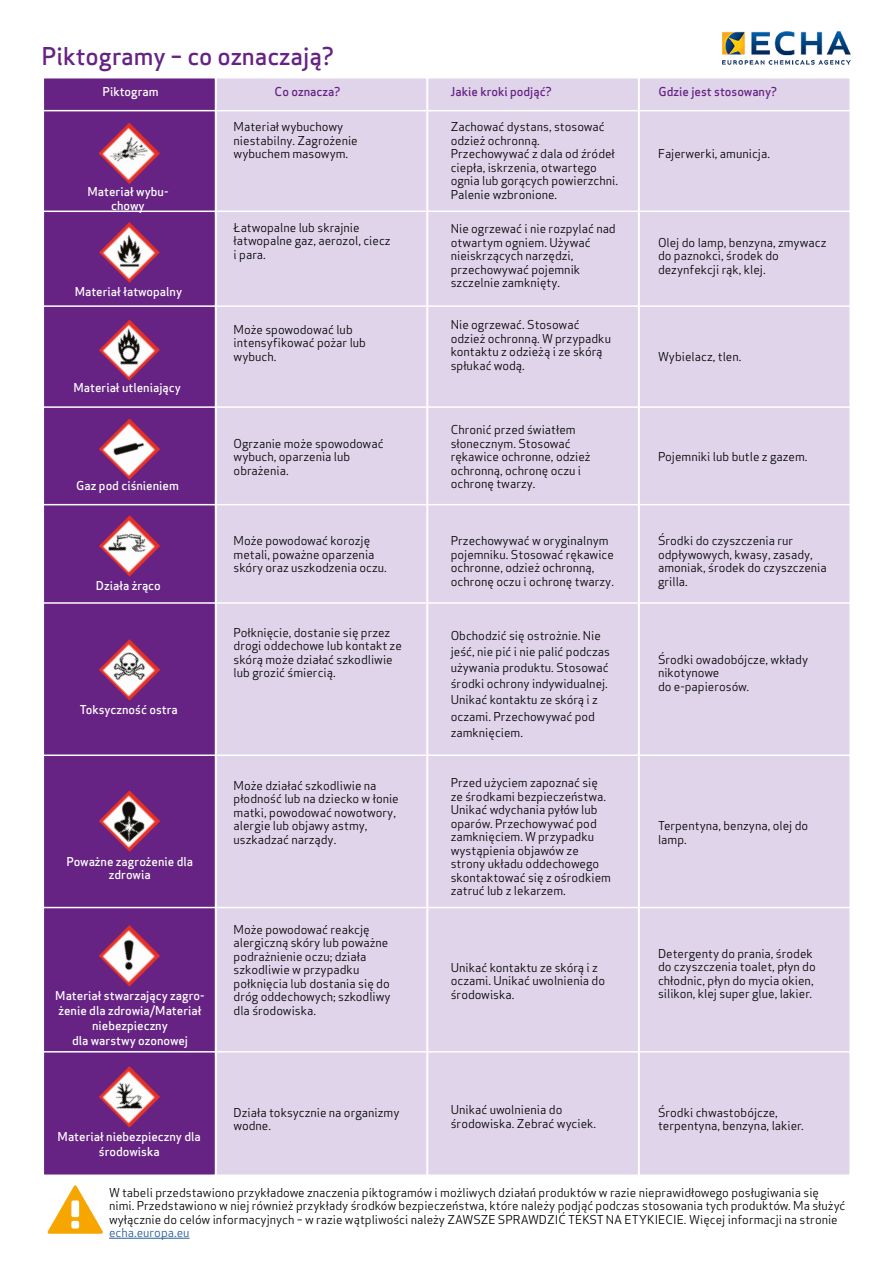
<style>
.page{position:relative;width:893px;height:1263px;background:#fff}
.page>*{position:absolute;margin:0;border:0;box-sizing:border-box;transform-origin:0 0}
.t1{font:500 24px "Apex Sans";color:#662383}
.t2{font:12px/13.5px "Apex Sans";color:#000}
.t3{font:500 12px/15px "Apex Sans";color:#fff;text-align:center}
.t4{font:500 12px "Apex Sans";color:#662383}
.t5{font:12px "Apex Sans";color:#275b9b}
</style>
<div class="page">
<div style="left:638px;top:77px;width:213px;height:1099px;background:#dfd4ea;border:2px solid #fff"></div>
<div style="left:427px;top:77px;width:212px;height:1099px;background:#dfd4ea;border:2px solid #fff"></div>
<div style="left:215px;top:77px;width:213px;height:1099px;background:#dfd4ea;border:2px solid #fff"></div>
<div style="left:43px;top:77px;width:173px;height:1099px;background:#662383;border:2px solid #fff"></div>
<hr style="left:109px;top:1238px;width:81px;height:1px;background:#275b9b">
<img style="left:99px;top:515px;width:61px;height:61px">
<img style="left:99px;top:123px;width:61px;height:61px">
<img style="left:99px;top:222px;width:61px;height:61px">
<img style="left:99px;top:319px;width:61px;height:62px">
<img style="left:99px;top:418px;width:61px;height:62px">
<img style="left:99px;top:639px;width:61px;height:61px">
<img style="left:99px;top:790px;width:61px;height:62px">
<img style="left:99px;top:925px;width:61px;height:61px">
<img style="left:99px;top:1066px;width:61px;height:61px">
<img style="left:723px;top:31px;width:127px;height:34px">
<hr style="left:43px;top:110px;width:807px;height:1px;background:#fff">
<hr style="left:42px;top:211px;width:808px;height:1px;background:#fff">
<hr style="left:42px;top:305px;width:808px;height:2px;background:#fff">
<hr style="left:43px;top:406px;width:807px;height:2px;background:#fff">
<hr style="left:43px;top:504px;width:807px;height:1px;background:#fff">
<hr style="left:43px;top:602px;width:807px;height:2px;background:#fff">
<hr style="left:43px;top:754px;width:807px;height:2px;background:#fff">
<hr style="left:43px;top:907px;width:807px;height:1px;background:#fff">
<hr style="left:43px;top:1051px;width:807px;height:1px;background:#fff">
<svg style="left:47px;top:1185px;width:56px;height:49px"></svg>
<h1 class="t1" style="left:41px;top:35px;width:294px">Piktogramy – co oznaczają?</h1>
<p class="t3" style="left:103px;top:82px;width:57px">Piktogram</p>
<p class="t4" style="left:275px;top:81px;width:67px">Co oznacza?</p>
<p class="t4" style="left:450px;top:81px;width:103px">Jakie kroki podjąć?</p>
<p class="t4" style="left:658px;top:81px;width:120px">Gdzie jest stosowany?</p>
<p class="t3" style="left:88px;top:183px;width:82px;line-height:13.5px">Materiał wybu&shy;chowy</p>
<p class="t3" style="left:75px;top:283px;width:109px">Materiał łatwopalny</p>
<p class="t3" style="left:73px;top:379px;width:109px">Materiał utleniający</p>
<p class="t3" style="left:76px;top:476px;width:104px">Gaz pod ciśnieniem</p>
<p class="t3" style="left:96px;top:576px;width:67px">Działa żrąco</p>
<p class="t3" style="left:80px;top:700px;width:99px">Toksyczność ostra</p>
<p class="t3" style="left:66px;top:853px;width:128px;line-height:13.5px">Poważne zagrożenie dla zdrowia</p>
<p class="t3" style="left:55px;top:986px;width:151px">Materiał stwarzający zagro&shy;żenie dla zdrowia/Materiał niebezpieczny<br>dla warstwy ozonowej</p>
<p class="t3" style="left:58px;top:1128px;width:145px">Materiał niebezpieczny dla środowiska</p>
<p class="t2" style="left:234px;top:119px;width:126px">Materiał wybuchowy niestabilny. Zagrożenie wybuchem masowym.</p>
<p class="t2" style="left:234px;top:219px;width:159px">Łatwopalne lub skrajnie łatwopalne gaz, aerozol, ciecz i para.</p>
<p class="t2" style="left:234px;top:321px;width:134px">Może spowodować lub intensyfikować pożar lub wybuch.</p>
<p class="t2" style="left:234px;top:435px;width:151px">Ogrzanie może spowodować wybuch, oparzenia lub obrażenia.</p>
<p class="t2" style="left:234px;top:533px;width:155px">Może powodować korozję metali, poważne oparzenia skóry oraz uszkodzenia oczu.</p>
<p class="t2" style="left:234px;top:624px;width:170px">Połknięcie, dostanie się przez drogi oddechowe lub kontakt ze skórą może działać szkodliwie lub grozić śmiercią.</p>
<p class="t2" style="left:234px;top:777px;width:167px">Może działać szkodliwie na płodność lub na dziecko w łonie matki, powodować nowotwory, alergie lub objawy astmy, uszkadzać narządy.</p>
<p class="t2" style="left:234px;top:921px;width:159px">Może powodować reakcję alergiczną skóry lub poważne podrażnienie oczu; działa szkodliwie w przypadku połknięcia lub dostania się do dróg oddechowych; szkodliwy dla środowiska.</p>
<p class="t2" style="left:234px;top:1104px;width:167px">Działa toksycznie na organizmy wodne.</p>
<p class="t2" style="left:451px;top:119px;width:169px">Zachować dystans, stosować odzież ochronną.<br>Przechowywać z dala od źródeł ciepła, iskrzenia, otwartego ognia lub gorących powierzchni.<br>Palenie wzbronione.</p>
<p class="t2" style="left:451px;top:221px;width:167px">Nie ogrzewać i nie rozpylać nad otwartym ogniem. Używać nieiskrzących narzędzi, przechowywać pojemnik szczelnie zamknięty.</p>
<p class="t2" style="left:451px;top:317px;width:162px">Nie ogrzewać. Stosować odzież ochronną. W przypadku kontaktu z odzieżą i ze skórą spłukać wodą.</p>
<p class="t2" style="left:451px;top:422px;width:141px">Chronić przed światłem słonecznym. Stosować rękawice ochronne, odzież ochronną, ochronę oczu i ochronę twarzy.</p>
<p class="t2" style="left:451px;top:533px;width:165px">Przechowywać w oryginalnym pojemniku. Stosować rękawice ochronne, odzież ochronną, ochronę oczu i ochronę twarzy.</p>
<p class="t2" style="left:451px;top:626px;width:161px;line-height:16.2px">Obchodzić się ostrożnie. Nie jeść, nie pić i nie palić podczas używania produktu. Stosować środki ochrony indywidualnej.<br>Unikać kontaktu ze skórą i z oczami. Przechowywać pod zamknięciem.</p>
<p class="t2" style="left:451px;top:775px;width:162px">Przed użyciem zapoznać się ze środkami bezpieczeństwa.<br>Unikać wdychania pyłów lub oparów. Przechowywać pod zamknięciem. W przypadku wystąpienia objawów ze strony układu oddechowego skontaktować się z ośrodkiem zatruć lub z lekarzem.</p>
<p class="t2" style="left:451px;top:959px;width:156px">Unikać kontaktu ze skórą i z oczami. Unikać uwolnienia do środowiska.</p>
<p class="t2" style="left:658px;top:146px;width:113px">Fajerwerki, amunicja.</p>
<p class="t2" style="left:658px;top:234px;width:170px">Olej do lamp, benzyna, zmywacz do paznokci, środek do dezynfekcji rąk, klej.</p>
<p class="t2" style="left:658px;top:348px;width:85px">Wybielacz, tlen.</p>
<p class="t2" style="left:658px;top:449px;width:151px">Pojemniki lub butle z gazem.</p>
<p class="t2" style="left:658px;top:533px;width:170px">Środki do czyszczenia rur odpływowych, kwasy, zasady, amoniak, środek do czyszczenia grilla.</p>
<p class="t2" style="left:658px;top:651px;width:152px">Środki owadobójcze, wkłady nikotynowe<br>do e-papierosów.</p>
<p class="t2" style="left:658px;top:818px;width:152px">Terpentyna, benzyna, olej do lamp.</p>
<p class="t2" style="left:658px;top:945px;width:159px">Detergenty do prania, środek do czyszczenia toalet, płyn do chłodnic, płyn do mycia okien, silikon, klej super glue, lakier.</p>
<p class="t2" style="left:451px;top:1102px;width:147px">Unikać uwolnienia do środowiska. Zebrać wyciek.</p>
<p class="t2" style="left:658px;top:1104px;width:147px">Środki chwastobójcze, terpentyna, benzyna, lakier.</p>
<p class="t2" style="left:109px;top:1184px;width:738px">W tabeli przedstawiono przykładowe znaczenia piktogramów i możliwych działań produktów w razie nieprawidłowego posługiwania się nimi. Przedstawiono w niej również przykłady środków bezpieczeństwa, które należy podjąć podczas stosowania tych produktów. Ma służyć wyłącznie do celów informacyjnych – w razie wątpliwości należy ZAWSZE SPRAWDZIĆ TEKST NA ETYKIECIE. Więcej informacji na stronie</p>
<p class="t5" style="left:109px;top:1223px;width:82px">echa.europa.eu</p>
</div>
